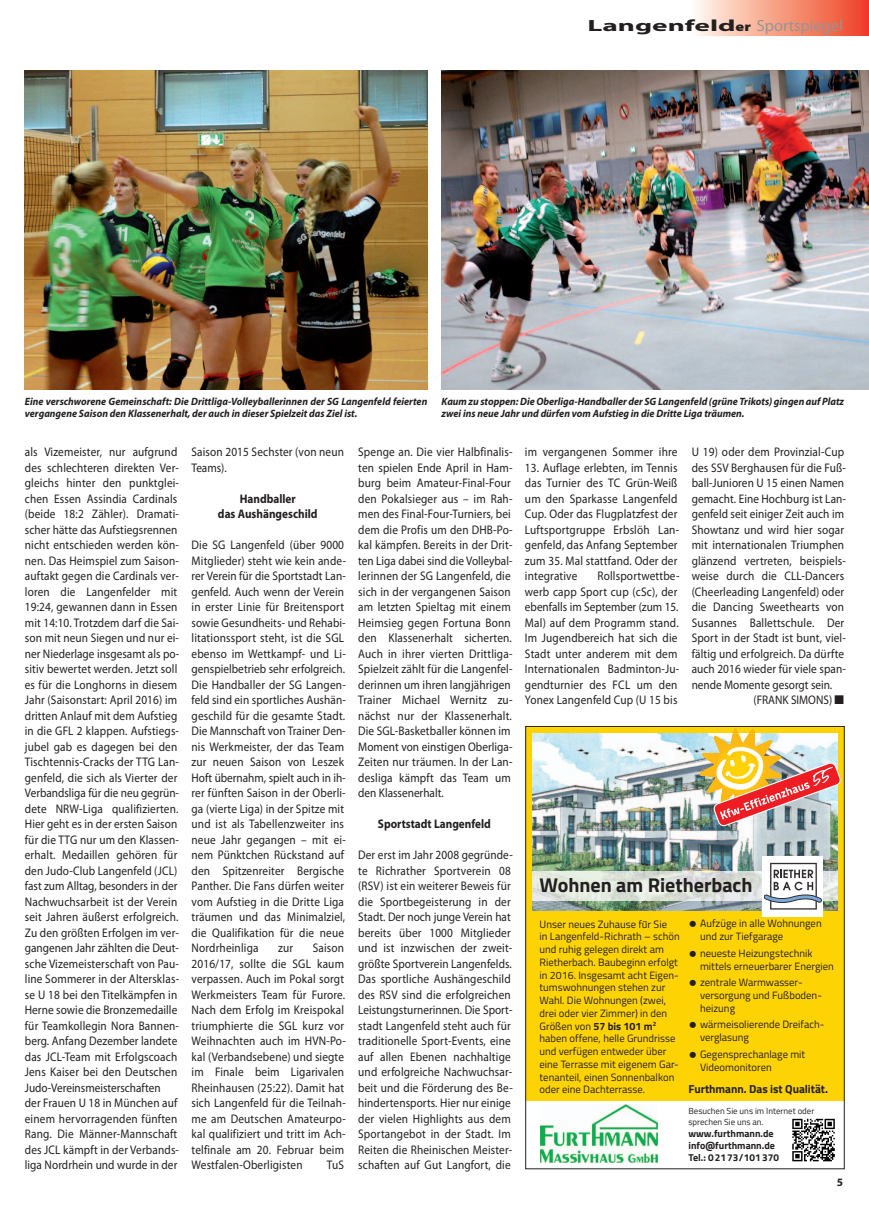
<style>
.page{position:relative;width:869px;height:1205px;background:#fff}
.page>*{position:absolute;margin:0;border:0;box-sizing:border-box;transform-origin:0 0}
.t1{font:700 20px "Titillium";color:#231f20}
.t2{font:16.25px "Myriad Pro";color:#939598}
.t3{font:12.5px/15.5px "Myriad Pro";letter-spacing:.015em;color:#231f20;scale:.9 1}
.t4{font:700 12.5px/15.5px "Myriad Pro";color:#231f20;text-align:center;scale:.9 1}
.t5{font:700 11.5px "Titillium";letter-spacing:-.005em;color:#231f20}
.t6{font:10.62px/12.8px "Titillium";color:#231f20}
.t7{font:italic 700 10.62px/12.5px "Myriad Pro";color:#231f20;scale:.95 1}
.t8{font:700 10px/12px "Titillium";color:#231f20}
.t9{font:8.75px/11.4px "Titillium";color:#231f20}
.s1{font-weight:700;color:#231f20}
.s2{font-weight:900;font-size:13px;color:#231f20}
.s3{font-family:"Calibri";font-weight:700}
.s4{font-weight:700}
.s5{font-family:"Frutiger";font-weight:700;font-size:17.5px}
</style>
<div class="page">
<div style="left:691px;top:0;width:177px;height:35px;background:linear-gradient(to right,#fffcee,#ef4020)"></div>
<img style="left:25px;top:71px;width:402px;height:319px">
<img style="left:441px;top:71px;width:427px;height:319px">
<div style="left:525px;top:726px;width:318px;height:376px;background:#fed304"></div>
<img style="left:540px;top:1104px;width:117px;height:58px">
<div style="left:525px;top:726px;width:318px;height:443px;border:1px solid #231f20"></div>
<img style="left:532px;top:733px;width:305px;height:177px">
<img style="left:532px;top:872px;width:305px;height:28px">
<div style="left:762px;top:856px;width:60px;height:60px;background:#fff"></div>
<svg style="left:764px;top:863px;width:57px;height:46px"></svg>
<img style="left:698px;top:728px;width:142px;height:98px">
<svg style="left:792px;top:1119px;width:42px;height:42px"></svg>
<h2 class="t2" style="left:587px;top:20px;width:257px"><span class="s1">Langenfeld</span><span class="s2">er</span> Sportspiegel</h2>
<p class="t7" style="left:25px;top:396px;width:425px">Eine verschworene Gemeinschaft: Die Drittliga-Volleyballerinnen der SG Langenfeld feierten vergangene Saison den Klassenerhalt, der auch in dieser Spielzeit das Ziel ist.</p>
<p class="t7" style="left:441px;top:396px;width:425px">Kaum zu stoppen: Die Oberliga-Handballer der SG Langenfeld (grüne Trikots) gingen auf Platz zwei ins neue Jahr und dürfen vom Aufstieg in die Dritte Liga träumen.</p>
<p class="t3" style="left:25px;top:445px;width:173px">als Vizemeister, nur aufgrund des schlechteren direkten Ver&shy;gleichs hinter den punktglei&shy;chen Essen Assindia Cardinals (beide 18:2 Zähler). Dramati&shy;scher hätte das Aufstiegsrennen nicht entschieden werden kön&shy;nen. Das Heimspiel zum Saison - auftakt gegen die Cardinals ver&shy;loren die Langenfelder mit<br>19:24, gewannen dann in Essen mit 14:10. Trotzdem darf die Sai&shy;son mit neun Siegen und nur ei&shy;ner Niederlage insgesamt als po&shy;sitiv bewertet werden. Jetzt soll es für die Longhorns in diesem<br>Jahr (Saisonstart: April 2016) im dritten Anlauf mit dem Aufstieg in die GFL 2 klappen. Aufstiegs&shy;jubel gab es dagegen bei den<br>Tischtennis-Cracks der TTG Lan&shy;genfeld, die sich als Vierter der<br>Verbandsliga für die neu gegrün&shy;dete NRW-Liga qualifizierten.<br>Hier geht es in der ersten Saison für die TTG nur um den Klassen&shy;erhalt. Medaillen gehören für den Judo-Club Langenfeld (JCL) fast zum Alltag, besonders in der<br>Nachwuchsarbeit ist der Verein seit Jahren äußerst erfolgreich.<br>Zu den größten Erfolgen im ver&shy;gangenen Jahr zählten die Deut&shy;sche Vizemeisterschaft von Pau&shy;line Sommerer in der Altersklas&shy;se U 18 bei den Titelkämpfen in<br>Herne sowie die Bronzemedaille für Teamkollegin Nora Bannen&shy;berg. Anfang Dezember landete das JCL-Team mit Erfolgscoach<br>Jens Kaiser bei den Deutschen<br>Judo-Vereins meisterschaften der Frauen U 18 in München auf einem hervorragenden fünften<br>Rang. Die Männer-Mannschaft des JCL kämpft in der Verbands&shy;liga Nordrhein und wurde in der</p>
<p class="t3" style="left:191px;top:445px;width:171px">Saison 2015 Sechster (von neun<br>Teams).</p>
<p class="t4" style="left:218px;top:492px;width:112px">Handballer<br>das Aushängeschild</p>
<p class="t3" style="left:191px;top:538px;width:173px">Die SG Langenfeld (über 9000<br>Mitglieder) steht wie kein ande&shy;rer Verein für die Sportstadt Lan&shy;genfeld. Auch wenn der Verein in erster Linie für Breitensport sowie Gesundheits- und Rehabi&shy;litationssport steht, ist die SGL ebenso im Wettkampf- und Li&shy;genspielbetrieb sehr erfolgreich.<br>Die Handballer der SG Langen&shy;feld sind ein sportliches Aushän&shy;geschild für die gesamte Stadt.<br>Die Mannschaft von Trainer Den&shy;nis Werkmeister, der das Team zur neuen Saison von Leszek<br>Hoft übernahm, spielt auch in ih&shy;rer fünften Saison in der Oberli&shy;ga (vierte Liga) in der Spitze mit und ist als Tabellenzweiter ins neue Jahr gegangen – mit ei&shy;nem Pünktchen Rückstand auf den Spitzenreiter Bergische<br>Panther. Die Fans dürfen weiter vom Aufstieg in die Dritte Liga träumen und das Minimalziel, die Qualifikation für die neue<br>Nordrheinliga</p>
<p class="t3" style="left:191px;top:941px;width:173px;text-indent:121px">Saison<br>2016/17, sollte die SGL kaum verpassen. Auch im Pokal sorgt<br>Werkmeisters Team für Furore.<br>Nach dem Erfolg im Kreispokal triumphierte die SGL kurz vor<br>Weihnachten auch im HVN-Po&shy;kal (Verbandsebene) und siegte im Finale beim Ligarivalen<br>Rheinhausen (25:22). Damit hat sich Langenfeld für die Teilnah&shy;me am Deutschen Amateurpo&shy;kal qualifiziert und tritt im Ach&shy;telfinale am 20. Februar beim<br>Westfalen-Oberligisten</p>
<p class="t3" style="left:278px;top:941px;width:18px">zur</p>
<p class="t3" style="left:327px;top:1158px;width:21px">TuS</p>
<p class="t3" style="left:358px;top:445px;width:173px">Spenge an. Die vier Halbfinalis&shy;ten spielen Ende April in Ham&shy;burg beim Amateur-Final-Four den Pokalsieger aus – im Rah&shy;men des Final-Four-Turniers, bei dem die Profis um den DHB-Po&shy;kal kämpfen. Bereits in der Drit&shy;ten Liga dabei sind die Volleybal&shy;lerinnen der SG Langenfeld, die sich in der vergangenen Saison am letzten Spieltag mit einem<br>Heimsieg gegen Fortuna Bonn den Klassenerhalt sicherten.<br>Auch in ihrer vierten Drittliga-<br>Spielzeit zählt für die Langenfel&shy;derinnen um ihren langjährigen<br>Trainer Michael Wernitz zu&shy;nächst nur der Klassenerhalt.<br>Die SGL-Basketballer können im<br>Moment von einstigen Oberliga-<br>Zeiten nur träumen. In der Lan&shy;desliga kämpft das Team um den Klassenerhalt.</p>
<p class="t4" style="left:378px;top:817px;width:127px">Sportstadt Langenfeld</p>
<p class="t3" style="left:358px;top:848px;width:173px">Der erst im Jahr 2008 gegründe&shy;te Richrather Sportverein 08 (RSV) ist ein weiterer Beweis für die Sportbegeisterung in der<br>Stadt. Der noch junge Verein hat bereits über 1000 Mitglieder und ist inzwischen der zweit&shy;größte Sportverein Langenfelds.<br>Das sportliche Aushängeschild des RSV sind die erfolgreichen<br>Leistungsturnerinnen. Die Sport&shy;stadt Langenfeld steht auch für traditionelle Sport-Events, eine auf allen Ebenen nachhaltige und erfolgreiche Nachwuchsar&shy;beit und die Förderung des Be&shy;hindertensports. Hier nur einige der vielen Highlights aus dem<br>Sportangebot in der Stadt. Im<br>Reiten die Rheinischen Meister&shy;schaften auf Gut Langfort, die</p>
<p class="t3" style="left:524px;top:445px;width:171px">im vergangenen Sommer ihre</p>
<p class="t3" style="left:524px;top:461px;width:173px">13. Auflage erlebten, im Tennis das Turnier des TC Grün-Weiß um den Sparkasse Langenfeld<br>Cup. Oder das Flugplatzfest der<br>Luftsportgruppe Erbslöh Lan&shy;genfeld, das Anfang September zum 35. Mal stattfand. Oder der integrative</p>
<p class="t3" style="left:524px;top:569px;width:173px;text-indent:73px">Rollsportwettbe&shy;werb capp Sport cup (cSc), der ebenfalls im September (zum 15.<br>Mal) auf dem Programm stand.<br>Im Jugendbereich hat sich die<br>Stadt unter anderem mit dem<br>Internationalen Badminton-Ju&shy;gendturnier des FCL um den<br>Yonex Langenfeld Cup (U 15 bis</p>
<p class="t3" style="left:691px;top:445px;width:171px">U 19) oder dem Provinzial-Cup</p>
<p class="t3" style="left:691px;top:461px;width:173px">des SSV Berghausen für die Fuß-</p>
<p class="t3" style="left:691px;top:476px;width:171px">ball-Junioren U 15 einen Namen</p>
<p class="t3" style="left:691px;top:492px;width:173px">gemacht. Eine Hochburg ist Lan-</p>
<p class="t3" style="left:691px;top:507px;width:171px">genfeld seit einiger Zeit auch im</p>
<p class="t3" style="left:691px;top:523px;width:171px">Showtanz und wird hier sogar</p>
<p class="t3" style="left:691px;top:538px;width:171px">mit internationalen Triumphen</p>
<p class="t3" style="left:691px;top:554px;width:173px">glänzend vertreten, beispiels-</p>
<p class="t3" style="left:691px;top:569px;width:171px">weise durch die CLL-Dancers</p>
<p class="t3" style="left:691px;top:585px;width:171px">(Cheerleading Langenfeld) oder</p>
<p class="t3" style="left:691px;top:600px;width:171px">die Dancing Sweethearts von</p>
<p class="t3" style="left:691px;top:616px;width:171px">Susannes Ballettschule. Der</p>
<p class="t3" style="left:691px;top:631px;width:173px">Sport in der Stadt ist bunt, viel-</p>
<p class="t3" style="left:691px;top:647px;width:171px">fältig und erfolgreich. Da dürfte</p>
<p class="t3" style="left:691px;top:662px;width:173px">auch 2016 wieder für viele span-</p>
<p class="t3" style="left:691px;top:678px;width:158px">nende Momente gesorgt sein.</p>
<p class="t3" style="left:753px;top:693px;width:102px">(FRANK SIMONS) ■</p>
<h1 class="t1" style="left:539px;top:873px;width:214px">Wohnen am Rietherbach</h1>
<p class="t6" style="left:539px;top:919px;width:142px">Unser neues Zuhause fu<span class="s3">̈</span>r Sie<br>in Langenfeld-Richrath – schön und ruhig gelegen direkt am<br>Rietherbach. Baubeginn erfolgt in 2016. Insgesamt acht Eigen - tumswohnungen stehen zur<br>Wahl. Die Wohnungen (zwei, drei oder vier Zimmer) in den<br>Größen von <span class="s4">57 bis 101 m</span><sup>2 </sup>haben offene, helle Grundrisse und verfügen entweder über eine Terrasse mit eigenem Gar&shy;tenanteil, einen Sonnenbalkon oder eine Dachterrasse.</p>
<p class="t6" style="left:699px;top:918px;width:123px;text-indent:-12px"><span class="s5">•</span> Aufzüge in alle Wohnungen und zur Tiefgarage</p>
<p class="t6" style="left:699px;top:948px;width:135px;text-indent:-12px"><span class="s5">•</span> neueste Heizungstechnik mittels erneuerbarer Energien</p>
<p class="t6" style="left:699px;top:977px;width:123px;text-indent:-12px"><span class="s5">•</span> zentrale Warmwasser - versorgung und Fußboden&shy;heizung</p>
<p class="t6" style="left:699px;top:1019px;width:126px;text-indent:-12px"><span class="s5">•</span> wärmeisolierende Dreifach - verglasung</p>
<p class="t6" style="left:699px;top:1049px;width:107px;text-indent:-12px"><span class="s5">•</span> Gegensprechanlage mit<br>Videomonitoren</p>
<p class="t5" style="left:688px;top:1082px;width:141px">Furthmann. Das ist Qualität.</p>
<p class="t9" style="left:688px;top:1106px;width:127px">Besuchen Sie uns im Internet oder sprechen Sie uns an.</p>
<p class="t8" style="left:688px;top:1128px;width:92px">www.furthmann.de info@furthmann.de<br>Tel.: 02173/101 370</p>
</div>
